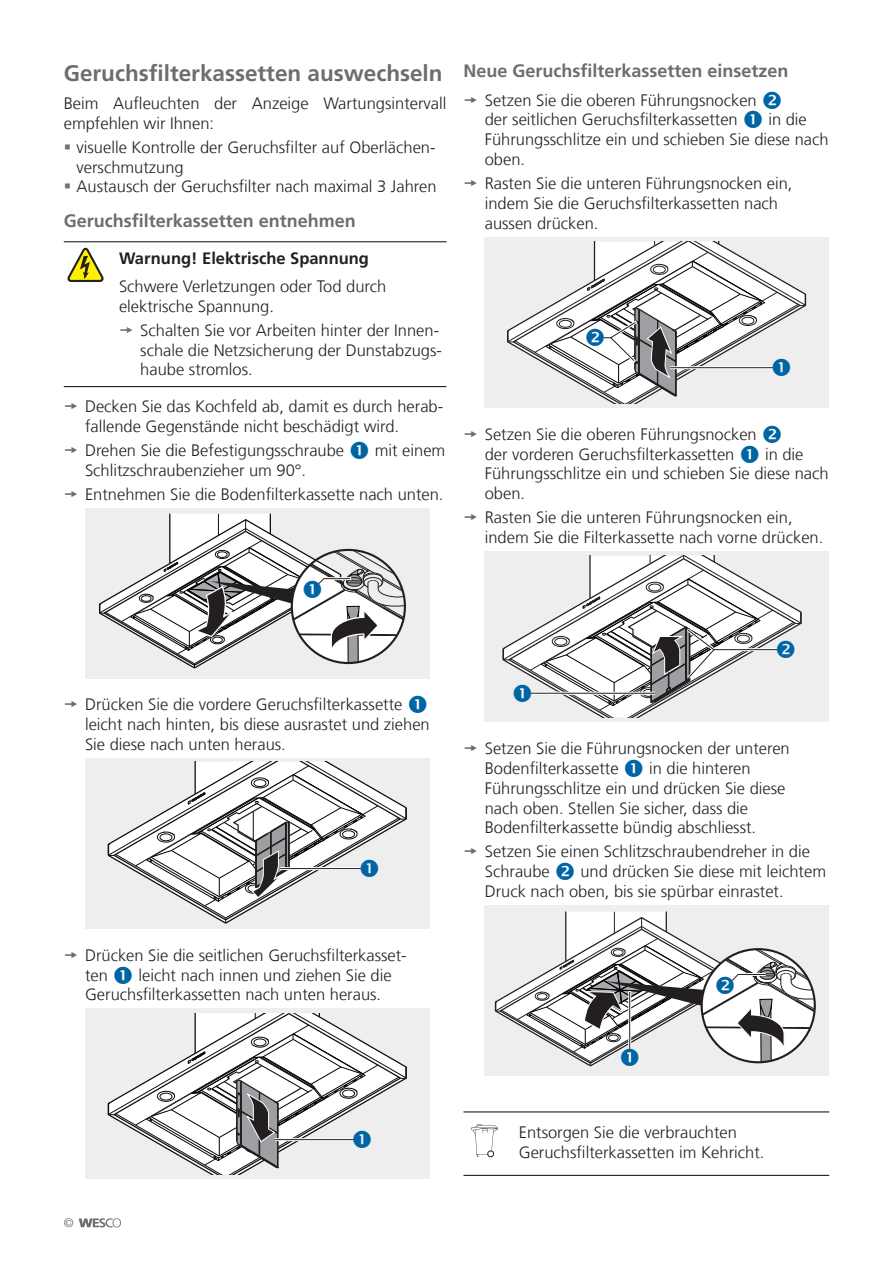
<style>
.page{position:relative;width:893px;height:1263px;background:#fff}
.page>*{position:absolute;margin:0;border:0;box-sizing:border-box;transform-origin:0 0}
.t1{font:700 22.5px "Frutiger LT Com";color:#6c6d70}
.t2{font:700 18px "Frutiger LT Com";color:#6c6d70}
.t3{font:300 16.5px/19.8px "Frutiger LT Com";color:#231f20}
.t4{font:700 16.5px "Frutiger LT Com";color:#231f20}
.t5{font:300 12.45px "Frutiger LT Com";color:#6c6d70}
.s1{color:#6a747b}
.s2{color:#6c6d70}
</style>
<div class="page">
<hr style="left:64px;top:241px;width:382px;height:1px;background:#231f20">
<hr style="left:64px;top:386px;width:382px;height:1px;background:#231f20">
<div style="left:85px;top:508px;width:344px;height:170px;background:#eeeeef"></div>
<div style="left:85px;top:758px;width:344px;height:170px;background:#eeeeef"></div>
<div style="left:85px;top:1009px;width:344px;height:170px;background:#eeeeef"></div>
<svg style="left:68px;top:247px;width:36px;height:35px"></svg>
<hr style="left:463px;top:1111px;width:366px;height:1px;background:#231f20">
<hr style="left:463px;top:1175px;width:366px;height:1px;background:#231f20">
<div style="left:485px;top:237px;width:344px;height:170px;background:#eeeeef"></div>
<div style="left:485px;top:552px;width:344px;height:170px;background:#eeeeef"></div>
<div style="left:485px;top:905px;width:344px;height:171px;background:#eeeeef"></div>
<svg style="left:471px;top:1124px;width:28px;height:33px"></svg>
<div style="left:487px;top:1151px;width:7px;height:6px;border:1px solid #231f20;border-radius:50%"></div>
<svg style="left:79px;top:1218px;width:42px;height:9px"></svg>
<svg style="left:99px;top:513px;width:306px;height:156px"></svg>
<svg style="left:107px;top:762px;width:300px;height:161px"></svg>
<svg style="left:107px;top:1013px;width:300px;height:162px"></svg>
<svg style="left:507px;top:241px;width:300px;height:162px"></svg>
<svg style="left:502px;top:556px;width:300px;height:161px"></svg>
<svg style="left:494px;top:911px;width:321px;height:156px"></svg>
<h1 class="t1" style="left:64px;top:60px;width:380px">Geruchsfilterkassetten auswechseln</h1>
<p class="t3" style="left:64px;top:93px;width:384px">Beim Aufleuchten der Anzeige Wartungsintervall empfehlen wir Ihnen:</p>
<p class="t3" style="left:77px;top:137px;width:361px">visuelle Kontrolle der Geruchsfilter auf Oberlächen&shy;verschmutzung<br>Austausch der Geruchsfilter nach maximal 3 Jahren</p>
<p class="t2" style="left:64px;top:210px;width:294px">Geruchsfilterkassetten entnehmen</p>
<p class="t4" style="left:119px;top:248px;width:251px">Warnung! Elektrische Spannung</p>
<p class="t3" style="left:119px;top:276px;width:269px">Schwere Verletzungen oder Tod durch elektrische Spannung.</p>
<p class="t3" style="left:140px;top:320px;width:303px;text-indent:-21px"><span class="s1">▼</span> Schalten Sie vor Arbeiten hinter der Innen&shy;schale die Netzsicherung der Dunstabzugs&shy;haube stromlos.</p>
<p class="t3" style="left:85px;top:397px;width:360px;text-indent:-21px"><span class="s2">▼</span> Decken Sie das Kochfeld ab, damit es durch herab&shy;fallende Gegenstände nicht beschädigt wird.</p>
<p class="t3" style="left:64px;top:441px;width:282px"><span class="s2">▼</span> Drehen Sie die Befestigungsschraube</p>
<p class="t3" style="left:375px;top:441px;width:72px">mit einem</p>
<p class="t3" style="left:85px;top:460px;width:223px">Schlitzschraubenzieher um 90°.</p>
<p class="t3" style="left:64px;top:484px;width:381px"><span class="s2">▼</span> Entnehmen Sie die Bodenfilterkassette nach unten.</p>
<p class="t2" style="left:463px;top:60px;width:327px">Neue Geruchsfilterkassetten einsetzen</p>
<p class="t3" style="left:463px;top:90px;width:295px;text-align:center"><span class="s2">▼</span> Setzen Sie die oberen Führungsnocken der seitlichen Geruchsfilterkassetten</p>
<p class="t3" style="left:485px;top:110px;width:345px;text-indent:284px">in die<br>Führungsschlitze ein und schieben Sie diese nach oben.</p>
<p class="t3" style="left:485px;top:174px;width:309px;text-indent:-21px"><span class="s2">▼</span> Rasten Sie die unteren Führungsnocken ein, indem Sie die Geruchsfilterkassetten nach aussen drücken.</p>
<p class="t3" style="left:463px;top:424px;width:295px;text-align:center"><span class="s2">▼</span> Setzen Sie die oberen Führungsnocken der vorderen Geruchsfilterkassetten</p>
<p class="t3" style="left:485px;top:444px;width:345px;text-indent:280px">in die<br>Führungsschlitze ein und schieben Sie diese nach oben.</p>
<p class="t3" style="left:485px;top:508px;width:340px;text-indent:-21px"><span class="s2">▼</span> Rasten Sie die unteren Führungsnocken ein, indem Sie die Filterkassette nach vorne drücken.</p>
<p class="t3" style="left:85px;top:694px;width:346px;text-indent:-21px"><span class="s2">▼</span> Drücken Sie die vordere Geruchsfilterkassette leicht nach hinten, bis diese ausrastet und ziehen<br>Sie diese nach unten heraus.</p>
<p class="t3" style="left:85px;top:945px;width:323px;text-indent:-21px"><span class="s2">▼</span> Drücken Sie die seitlichen Geruchsfilterkasset&shy;ten</p>
<p class="t3" style="left:85px;top:965px;width:308px;text-indent:53px">leicht nach innen und ziehen Sie die<br>Geruchsfilterkassetten nach unten heraus.</p>
<p class="t3" style="left:485px;top:739px;width:307px;text-indent:-21px"><span class="s2">▼</span> Setzen Sie die Führungsnocken der unteren<br>Bodenfilterkassette</p>
<p class="t3" style="left:485px;top:758px;width:302px;text-indent:164px">in die hinteren Führungsschlitze ein und drücken Sie diese nach oben. Stellen Sie sicher, dass die Bodenfilterkassette bündig abschliesst.</p>
<p class="t3" style="left:485px;top:842px;width:327px;text-indent:-21px"><span class="s2">▼</span> Setzen Sie einen Schlitzschraubendreher in die<br>Schraube</p>
<p class="t3" style="left:485px;top:862px;width:343px;text-indent:96px">und drücken Sie diese mit leichtem<br>Druck nach oben, bis sie spürbar einrastet.</p>
<p class="t5" style="left:64px;top:1216px;width:11px">©</p>
<p class="t3" style="left:519px;top:1122px;width:247px">Entsorgen Sie die verbrauchten<br>Geruchsfilterkassetten im Kehricht.</p>
</div>
